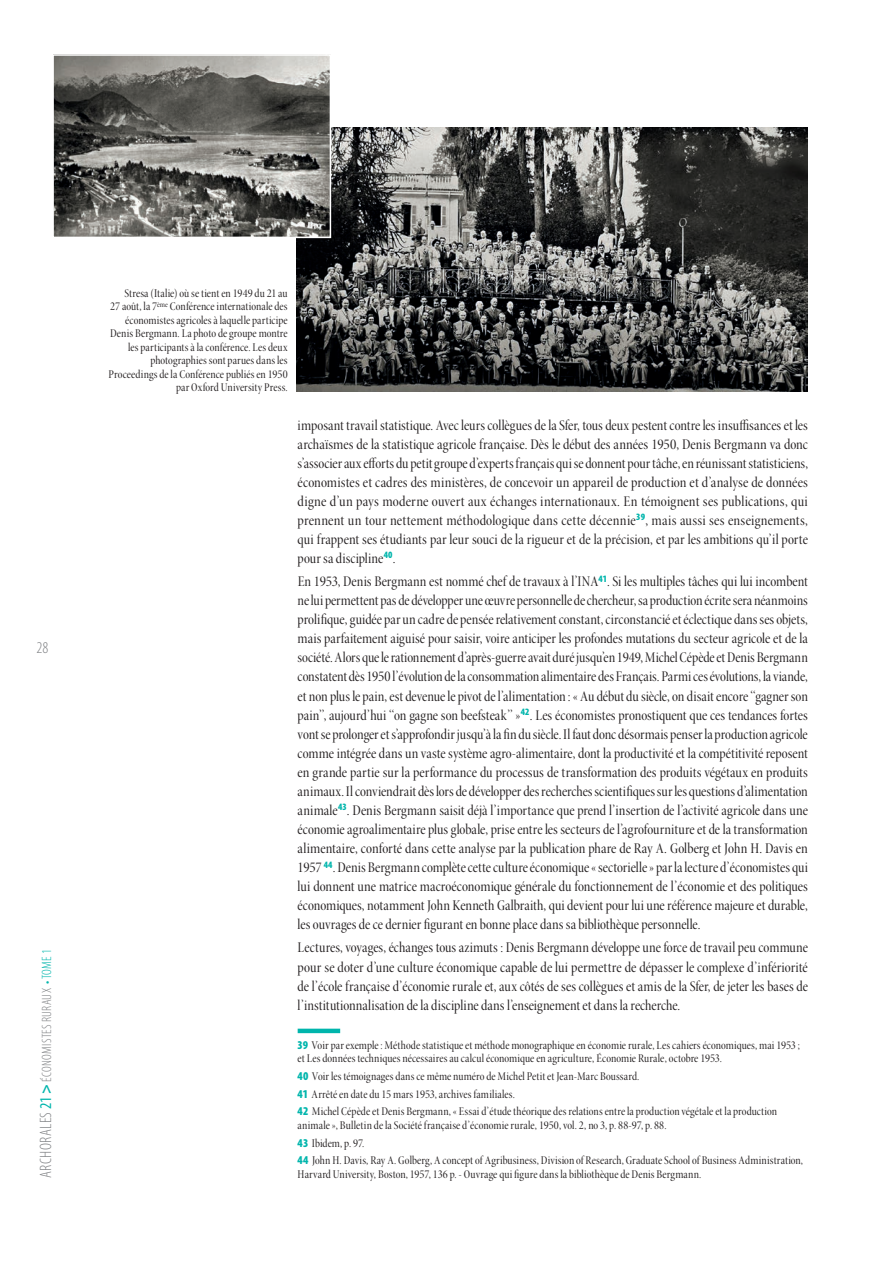
<style>
.page{position:relative;width:893px;height:1263px;background:#fff}
.page>*{position:absolute;margin:0;border:0;box-sizing:border-box;transform-origin:0 0}
.t1{font:300 condensed 16.5px "Myriad Pro";color:#808285}
.t2{font:15px/19px "Minion Pro Cn Disp";letter-spacing:.005em;color:#231f20;text-align:justify}
.t3{font:300 condensed 13.5px "Myriad Pro";letter-spacing:.02em;color:#808285}
.t4{font:12px/13.5px "Minion Pro Cn Disp";letter-spacing:.01em;color:#231f20}
.s1{font-size:16.5px}
.s2{font-weight:400;font-size:16.5px;color:#00b5ac}
.s3{font-weight:700;font-size:16.5px;color:#00b5ac}
.s4{color:#00b5ac}
.s5{font-family:"Myriad Pro";font-weight:900;font-stretch:condensed;color:#00b5ac}
</style>
<div class="page">
<hr style="left:298px;top:1029px;width:42px;height:4px;background:#00b5ac">
<img style="left:297px;top:128px;width:511px;height:263px">
<img style="left:55px;top:57px;width:273px;height:178px">
<div style="left:52px;top:54px;width:279px;height:184px;border:2px solid #fff"></div>
<p class="t1" style="left:37px;top:639px;width:13px">28</p>
<p class="t3" style="left:40px;top:1178px;width:230px;rotate:-90deg"><span class="s1">ARCHORALES</span><span class="s2">21</span> <span class="s3">&gt;</span> ÉCONOMISTES RURAUX <span class="s4">• TOME 1</span></p>
<p class="t4" style="left:109px;top:286px;width:181px;text-align:right">Stresa (Italie) où se tient en 1949 du 21 au<br>27 août, la 7<sup>ème</sup> Conférence internationale des économistes agricoles à laquelle participe Denis Bergmann. La photo de groupe montre les participants à la conférence. Les deux photographies sont parues dans les Proceedings de la Conférence publiés en 1950 par Oxford University Press.</p>
<p class="t2" style="left:298px;top:416px;width:512px">imposant travail statistique. Avec leurs collègues de la Sfer, tous deux pestent contre les insuffisances et les archaïsmes de la statistique agricole française. Dès le début des années 1950, Denis Bergmann va donc s’associer aux efforts du petit groupe d’experts français qui se donnent pour tâche, en réunissant statisticiens, économistes et cadres des ministères, de concevoir un appareil de production et d’analyse de données digne d’un pays moderne ouvert aux échanges internationaux. En témoignent ses publications, qui prennent un tour nettement méthodologique dans cette décennie<sup>39</sup>, mais aussi ses enseignements, qui frappent ses étudiants par leur souci de la rigueur et de la précision, et par les ambitions qu’il porte pour sa discipline<sup>40</sup>.</p>
<p class="t2" style="left:298px;top:572px;width:512px">En 1953, Denis Bergmann est nommé chef de travaux à l’INA<sup>41</sup>. Si les multiples tâches qui lui incombent ne lui permettent pas de développer une œuvre personnelle de chercheur, sa production écrite sera néanmoins prolifique, guidée par un cadre de pensée relativement constant, circonstancié et éclectique dans ses objets, mais parfaitement aiguisé pour saisir, voire anticiper les profondes mutations du secteur agricole et de la société. Alors que le rationnement d’après-guerre avait duré jusqu’en 1949, Michel Cépède et Denis Bergmann constatent dès 1950 l’évolution de la consommation alimentaire des Français. Parmi ces évolutions, la viande, et non plus le pain, est devenue le pivot de l’alimentation : « Au début du siècle, on disait encore ‘‘gagner son pain’’, aujourd’hui ‘‘on gagne son beefsteak’’ »<sup>42</sup>. Les économistes pronostiquent que ces tendances fortes vont se prolonger et s’approfondir jusqu’à la fin du siècle. Il faut donc désormais penser la production agricole comme intégrée dans un vaste système agro-alimentaire, dont la productivité et la compétitivité reposent en grande partie sur la performance du processus de transformation des produits végétaux en produits animaux. Il conviendrait dès lors de développer des recherches scientifiques sur les questions d’alimentation animale<sup>43</sup>. Denis Bergmann saisit déjà l’importance que prend l’insertion de l’activité agricole dans une économie agroalimentaire plus globale, prise entre les secteurs de l’agrofourniture et de la transformation alimentaire, conforté dans cette analyse par la publication phare de Ray A. Golberg et John H. Davis en 1957 <sup>44</sup>. Denis Bergmann complète cette culture économique « sectorielle » par la lecture d’économistes qui lui donnent une matrice macroéconomique générale du fonctionnement de l’économie et des politiques économiques, notamment John Kenneth Galbraith, qui devient pour lui une référence majeure et durable, les ouvrages de ce dernier figurant en bonne place dans sa bibliothèque personnelle.</p>
<p class="t2" style="left:298px;top:938px;width:512px">Lectures, voyages, échanges tous azimuts : Denis Bergmann développe une force de travail peu commune pour se doter d’une culture économique capable de lui permettre de dépasser le complexe d’infériorité de l’école française d’économie rurale et, aux côtés de ses collègues et amis de la Sfer, de jeter les bases de l’institutionnalisation de la discipline dans l’enseignement et dans la recherche.</p>
<p class="t4" style="left:298px;top:1038px;width:504px"><span class="s5">39</span> Voir par exemple : Méthode statistique et méthode monographique en économie rurale, Les cahiers économiques, mai 1953 ; et Les données techniques nécessaires au calcul économique en agriculture, Économie Rurale, octobre 1953.</p>
<p class="t4" style="left:298px;top:1067px;width:481px;line-height:17.7px"><span class="s5">40</span> Voir les témoignages dans ce même numéro de Michel Petit et Jean-Marc Boussard.<br><span class="s5">41</span> Arrêté en date du 15 mars 1953, archives familiales.<br><span class="s5">42</span> Michel Cépède et Denis Bergmann, « Essai d’étude théorique des relations entre la production végétale et la production</p>
<p class="t4" style="left:298px;top:1116px;width:507px;line-height:17.7px">animale », Bulletin de la Société française d’économie rurale, 1950, vol. 2, no 3, p. 88-97, p. 88.<br><span class="s5">43</span> Ibidem, p. 97.<br><span class="s5">44</span> John H. Davis, Ray A. Golberg, A concept of Agribusiness, Division of Research, Graduate School of Business Administration,</p>
<p class="t4" style="left:298px;top:1168px;width:405px">Harvard University, Boston, 1957, 136 p. - Ouvrage qui figure dans la bibliothèque de Denis Bergmann.</p>
</div>
